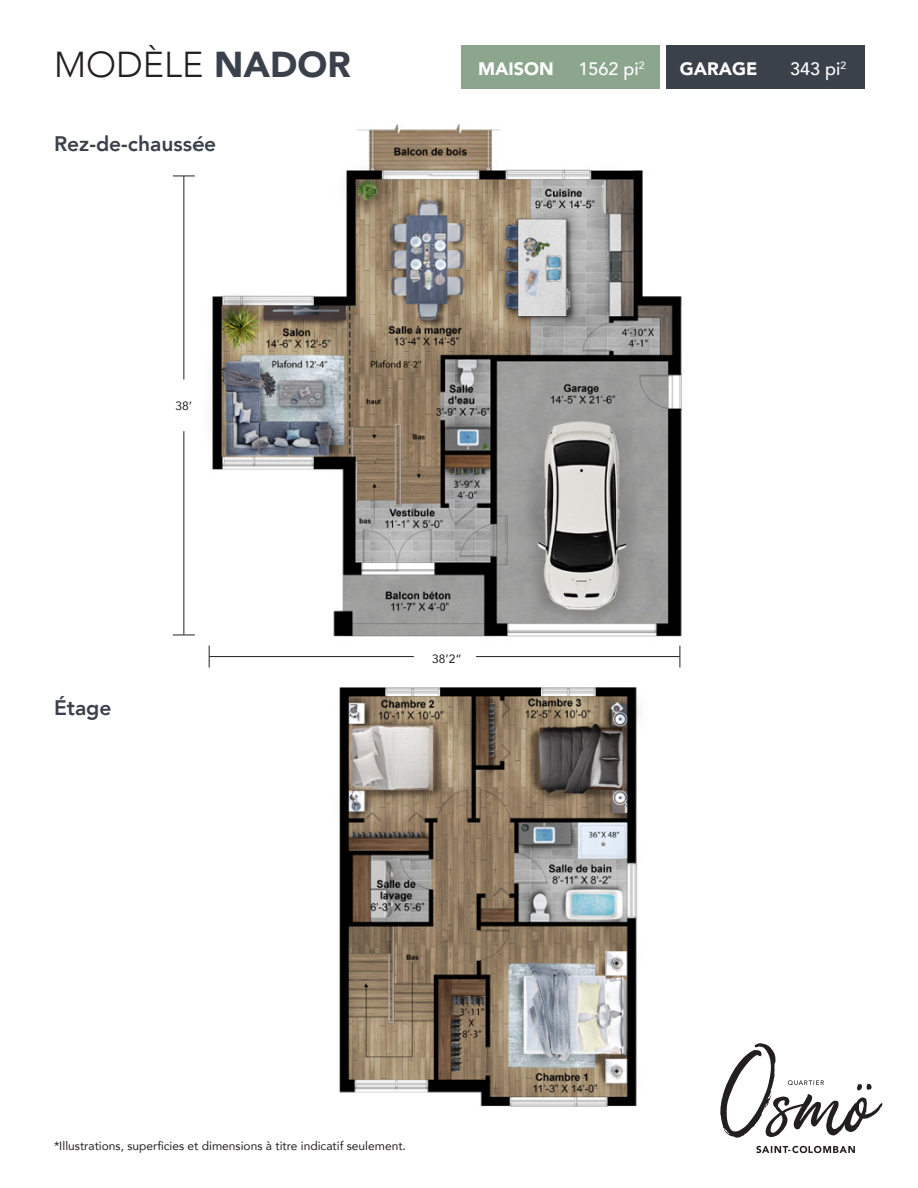
<style>
.page{position:relative;width:918px;height:1188px;background:#fff}
.page>*{position:absolute;margin:0;border:0;box-sizing:border-box;transform-origin:0 0}
.t1{font:300 36px "Avenir";color:#231f20}
.t2{font:800 21px "Avenir";color:#3b414a}
.t3{font:500 18px "Avenir";color:#fff}
.t4{font:900 18px "Avenir";color:#fff}
.t5{font:12px "Avenir";color:#231f20}
.s1{font-weight:900;color:#3b414a}
</style>
<div class="page">
<img style="left:208px;top:124px;width:474px;height:527px">
<img style="left:339px;top:687px;width:301px;height:420px">
<svg style="left:173px;top:176px;width:22px;height:1px"></svg>
<hr style="left:184px;top:176px;width:1px;height:204px;background:#231f20">
<hr style="left:184px;top:431px;width:1px;height:204px;background:#231f20">
<svg style="left:173px;top:635px;width:22px;height:1px"></svg>
<svg style="left:209px;top:646px;width:1px;height:22px"></svg>
<hr style="left:209px;top:656px;width:205px;height:1px;background:#231f20">
<hr style="left:476px;top:656px;width:204px;height:1px;background:#231f20">
<svg style="left:680px;top:646px;width:1px;height:22px"></svg>
<svg style="left:756px;top:1146px;width:99px;height:7px"></svg>
<svg style="left:720px;top:1043px;width:163px;height:95px"></svg>
<div style="left:461px;top:46px;width:199px;height:43px;background:#8ca58d"></div>
<div style="left:666px;top:46px;width:199px;height:43px;background:#3b414a"></div>
<p class="t1" style="left:54px;top:44px;width:298px">MODÈLE <span class="s1">NADOR</span></p>
<p class="t2" style="left:54px;top:127px;width:164px">Rez-de-chaussée</p>
<p class="t4" style="left:478px;top:53px;width:77px">MAISON</p>
<p class="t3" style="left:579px;top:53px;width:68px">1562 pi<sup>2</sup></p>
<p class="t4" style="left:680px;top:53px;width:79px">GARAGE</p>
<p class="t3" style="left:790px;top:53px;width:58px">343 pi<sup>2</sup></p>
<p class="t5" style="left:176px;top:397px;width:18px">38’</p>
<p class="t2" style="left:54px;top:691px;width:59px">Étage</p>
<p class="t5" style="left:432px;top:649px;width:31px">38’2“</p>
<p class="t5" style="left:54px;top:1136px;width:353px">*Illustrations, superficies et dimensions à titre indicatif seulement.</p>
</div>
